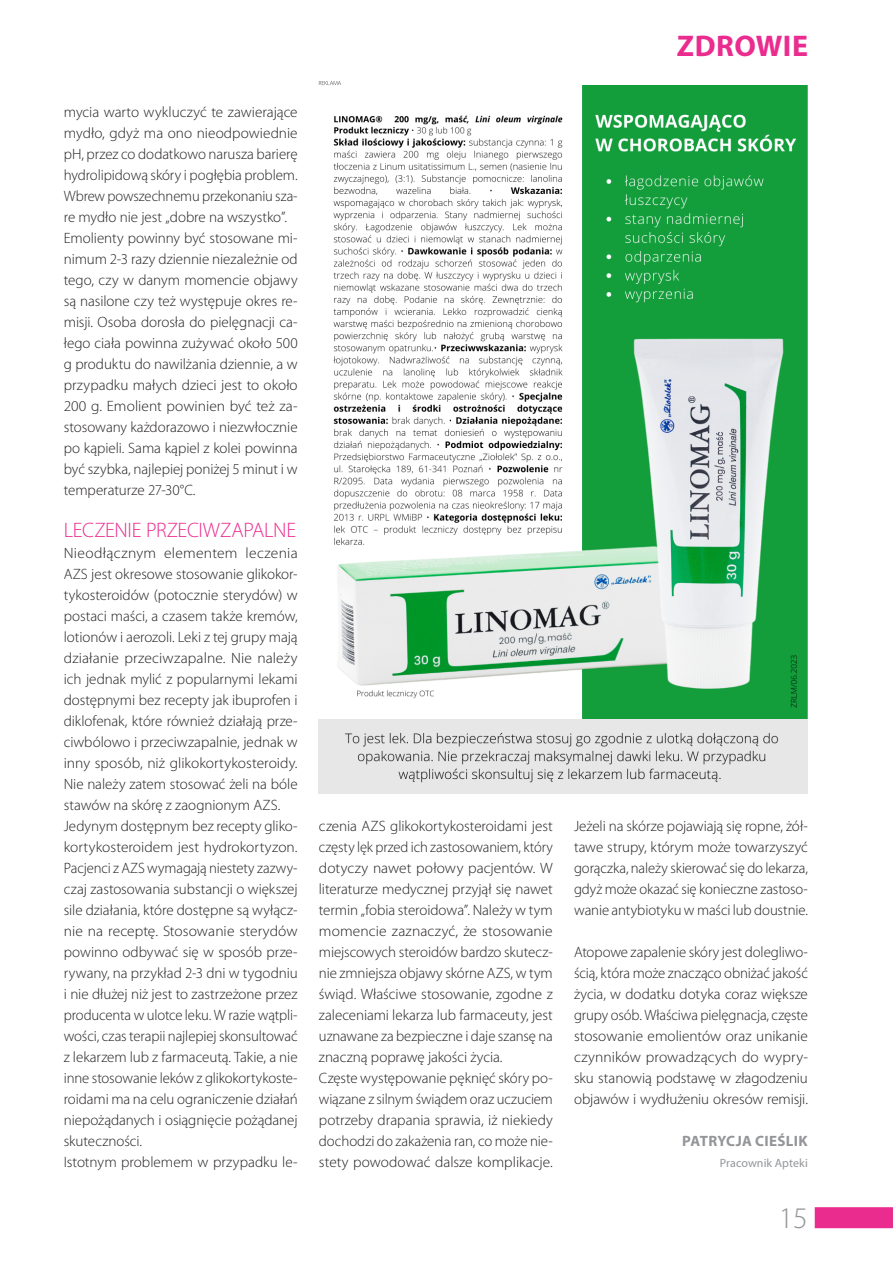
<style>
.page{position:relative;width:893px;height:1263px;background:#fff}
.page>*{position:absolute;margin:0;border:0;box-sizing:border-box;transform-origin:0 0}
.dział_magenta_P{font:700 30px "Myriad Pro";letter-spacing:.015em;color:#eb2c8f}
.t1{font:300 30px "Myriad Pro";color:#939598}
.t2{font:300 21px "Myriad Pro";letter-spacing:-.015em;color:#eb2c8f}
.t3{font:300 15px/21px "Myriad Pro";letter-spacing:-.005em;color:#231f20;text-align:justify}
.AUTOR{font:700 15px "Myriad Pro";letter-spacing:.02em;color:#939598}
.Stanowisko{font:12px "Myriad Pro";letter-spacing:.005em;color:#939598}
</style>
<div class="page">
<img style="left:319px;top:85px;width:489px;height:709px">
<svg style="left:319px;top:81px;width:22px;height:4px"></svg>
<div style="left:815px;top:1207px;width:78px;height:21px;background:#eb2c8f"></div>
<p class="t3" style="left:64px;top:102px;width:235px">mycia warto wykluczyć te zawierające mydło, gdyż ma ono nieodpowiednie pH, przez co dodatkowo narusza barierę hydrolipidową skóry i pogłębia problem.<br>Wbrew powszechnemu przekonaniu sza&shy;re mydło nie jest „dobre na wszystko”.</p>
<p class="t3" style="left:64px;top:228px;width:235px">Emolienty powinny być stosowane mi&shy;nimum 2-3 razy dziennie niezależnie od tego, czy w danym momencie objawy są nasilone czy też występuje okres re&shy;misji. Osoba dorosła do pielęgnacji ca&shy;łego ciała powinna zużywać około 500 g produktu do nawilżania dziennie, a w przypadku małych dzieci jest to około 200 g. Emolient powinien być też za&shy;stosowany każdorazowo i niezwłocznie po kąpieli. Sama kąpiel z kolei powinna być szybka, najlepiej poniżej 5 minut i w temperaturze 27-30°C.</p>
<p class="t2" style="left:64px;top:518px;width:234px">LECZENIE PRZECIWZAPALNE</p>
<p class="t3" style="left:64px;top:543px;width:235px">Nieodłącznym elementem leczenia AZS jest okresowe stosowanie glikokor&shy;tykosteroidów (potocznie sterydów) w postaci maści, a czasem także kremów, lotionów i aerozoli. Leki z tej grupy mają działanie przeciwzapalne. Nie należy ich jednak mylić z popularnymi lekami dostępnymi bez recepty jak ibuprofen i diklofenak, które również działają prze&shy;ciwbólowo i przeciwzapalnie, jednak w inny sposób, niż glikokortykosteroidy.<br>Nie należy zatem stosować żeli na bóle stawów na skórę z zaognionym AZS.</p>
<p class="t3" style="left:64px;top:816px;width:235px">Jedynym dostępnym bez recepty gliko&shy;kortykosteroidem jest hydrokortyzon.<br>Pacjenci z AZS wymagają niestety zazwy&shy;czaj zastosowania substancji o większej sile działania, które dostępne są wyłącz&shy;nie na receptę. Stosowanie sterydów powinno odbywać się w sposób prze&shy;rywany, na przykład 2-3 dni w tygodniu i nie dłużej niż jest to zastrzeżone przez producenta w ulotce leku. W razie wątpli&shy;wości, czas terapii najlepiej skonsultować z lekarzem lub z farmaceutą. Takie, a nie inne stosowanie leków z glikokortykoste&shy;roidami ma na celu ograniczenie działań niepożądanych i osiągnięcie pożądanej skuteczności.</p>
<p class="t3" style="left:64px;top:1152px;width:235px">Istotnym problemem w przypadku le-</p>
<p class="dział_magenta_P" style="left:677px;top:27px;width:133px">ZDROWIE</p>
<p class="t3" style="left:319px;top:816px;width:235px">czenia AZS glikokortykosteroidami jest częsty lęk przed ich zastosowaniem, który dotyczy nawet połowy pacjentów. W literaturze medycznej przyjął się nawet termin „fobia steroidowa”. Należy w tym momencie zaznaczyć, że stosowanie miejscowych steroidów bardzo skutecz&shy;nie zmniejsza objawy skórne AZS, w tym świąd. Właściwe stosowanie, zgodne z zaleceniami lekarza lub farmaceuty, jest uznawane za bezpieczne i daje szansę na znaczną poprawę jakości życia.</p>
<p class="t3" style="left:319px;top:1068px;width:235px">Częste występowanie pęknięć skóry po&shy;wiązane z silnym świądem oraz uczuciem potrzeby drapania sprawia, iż niekiedy dochodzi do zakażenia ran, co może nie&shy;stety powodować dalsze komplikacje.</p>
<p class="t3" style="left:574px;top:816px;width:235px">Jeżeli na skórze pojawiają się ropne, żół&shy;tawe strupy, którym może towarzyszyć gorączka, należy skierować się do lekarza, gdyż może okazać się konieczne zastoso&shy;wanie antybiotyku w maści lub doustnie.</p>
<p class="t3" style="left:574px;top:942px;width:235px">Atopowe zapalenie skóry jest dolegliwo&shy;ścią, która może znacząco obniżać jakość życia, w dodatku dotyka coraz większe grupy osób. Właściwa pielęgnacja, częste stosowanie emolientów oraz unikanie czynników prowadzących do wypry&shy;sku stanowią podstawę w złagodzeniu objawów i wydłużeniu okresów remisji.</p>
<p class="AUTOR" style="left:682px;top:1131px;width:127px">PATRYCJA CIEŚLIK</p>
<p class="Stanowisko" style="left:720px;top:1156px;width:90px">Pracownik Apteki</p>
<h1 class="t1" style="left:779px;top:1201px;width:31px">15</h1>
</div>
